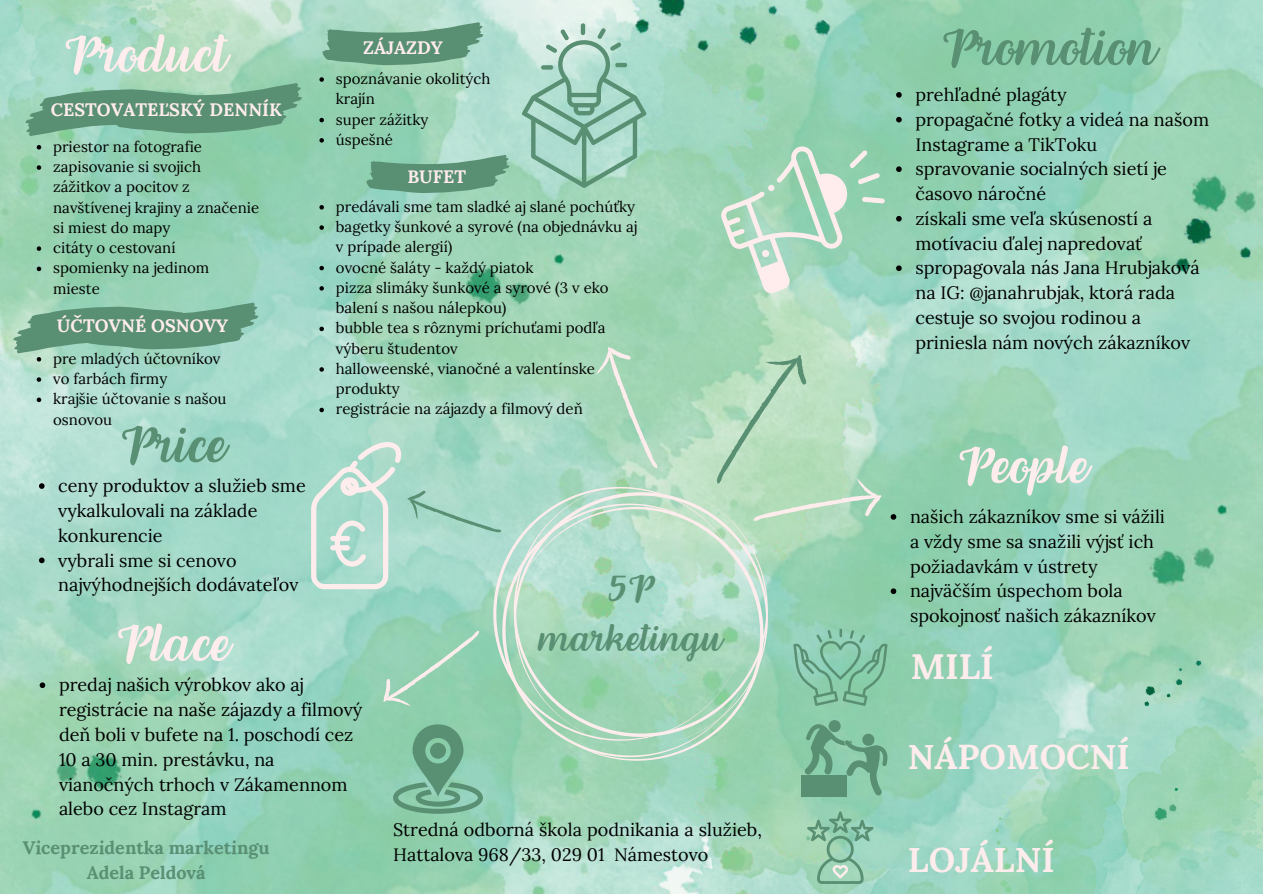
<style>
.page{position:relative;width:1263px;height:894px;background:#fff}
.page>*{position:absolute;margin:0;border:0;box-sizing:border-box;transform-origin:0 0}
.t1{font:50.1px "Together";color:#ffecec}
.t2{font:50.1px "Together";color:#598f73}
.t3{font:36.15px/50.4px "Together";color:#598f73;text-align:center}
.t4{font:700 35.4px "Lora";color:#ffecec}
.t5{font:700 34.5px "Lora";color:#ffecec}
.t6{font:18px/24.8px "Lora";color:#000}
.t7{font:700 18px "Lora";color:#ffecec}
.t8{font:700 18px/24.8px "Lora";color:#598f73;text-align:center}
.t9{font:15px/20.2px "Lora";color:#000}
</style>
<div class="page">
<img style="left:1082px;top:48px;width:181px;height:612px">
<img style="left:1082px;top:660px;width:181px;height:233px">
<img style="left:0;top:0;width:1082px;height:893px">
<img style="left:0;top:70px;width:888px;height:823px">
<svg style="left:493px;top:486px;width:21px;height:254px;background:#a7d6be"></svg>
<svg style="left:510px;top:506px;width:253px;height:254px;background:#a5d6ba"></svg>
<svg style="left:514px;top:736px;width:254px;height:10px;background:#a3d5b7"></svg>
<svg style="left:514px;top:482px;width:254px;height:254px;background:#afdbc4"></svg>
<svg style="left:588px;top:340px;width:73px;height:136px;background:#aad8bb"></svg>
<svg style="left:522px;top:23px;width:124px;height:165px;background:#a2cfbe"></svg>
<svg style="left:270px;top:430px;width:233px;height:190px;background:#a9d9ca"></svg>
<svg style="left:720px;top:145px;width:165px;height:149px;background:#aad7be"></svg>
<svg style="left:25px;top:83px;width:277px;height:53px;background:#6fa68a"></svg>
<svg style="left:322px;top:22px;width:161px;height:43px;background:#73a68d"></svg>
<svg style="left:366px;top:155px;width:143px;height:38px;background:#6da489"></svg>
<svg style="left:393px;top:724px;width:90px;height:89px;background:#79b598"></svg>
<svg style="left:374px;top:627px;width:116px;height:89px;background:#96d1b3"></svg>
<svg style="left:698px;top:342px;width:187px;height:182px;background:#b4dcbe"></svg>
<svg style="left:793px;top:628px;width:94px;height:77px;background:#83c2a5"></svg>
<svg style="left:804px;top:717px;width:83px;height:78px;background:#7bb999"></svg>
<div style="left:801px;top:775px;width:46px;height:21px;background:#598f73"></div>
<svg style="left:807px;top:811px;width:66px;height:72px;background:#90c6aa"></svg>
<svg style="left:37px;top:145px;width:4px;height:4px"></svg>
<svg style="left:37px;top:165px;width:4px;height:5px"></svg>
<svg style="left:37px;top:246px;width:4px;height:5px"></svg>
<svg style="left:37px;top:266px;width:4px;height:5px"></svg>
<svg style="left:896px;top:92px;width:6px;height:6px"></svg>
<svg style="left:896px;top:117px;width:6px;height:5px"></svg>
<svg style="left:896px;top:166px;width:6px;height:6px"></svg>
<svg style="left:896px;top:216px;width:6px;height:5px"></svg>
<svg style="left:896px;top:265px;width:6px;height:6px"></svg>
<svg style="left:39px;top:483px;width:6px;height:5px"></svg>
<svg style="left:39px;top:557px;width:6px;height:6px"></svg>
<svg style="left:13px;top:302px;width:245px;height:59px;background:#78ad94"></svg>
<svg style="left:37px;top:377px;width:4px;height:5px"></svg>
<svg style="left:37px;top:397px;width:4px;height:5px"></svg>
<svg style="left:319px;top:77px;width:5px;height:5px"></svg>
<svg style="left:319px;top:118px;width:5px;height:4px"></svg>
<svg style="left:319px;top:138px;width:5px;height:4px"></svg>
<svg style="left:319px;top:205px;width:5px;height:4px"></svg>
<svg style="left:319px;top:225px;width:5px;height:5px"></svg>
<svg style="left:319px;top:266px;width:5px;height:4px"></svg>
<svg style="left:319px;top:286px;width:5px;height:4px"></svg>
<svg style="left:319px;top:326px;width:5px;height:5px"></svg>
<svg style="left:319px;top:367px;width:5px;height:4px"></svg>
<svg style="left:319px;top:407px;width:5px;height:5px"></svg>
<svg style="left:40px;top:682px;width:5px;height:5px"></svg>
<svg style="left:891px;top:514px;width:5px;height:5px"></svg>
<svg style="left:891px;top:588px;width:5px;height:6px"></svg>
<h1 class="t1" style="left:63px;top:22px;width:168px">Product</h1>
<p class="t7" style="left:51px;top:97px;width:233px">CESTOVATEĽSKÝ DENNÍK</p>
<p class="t9" style="left:53px;top:136px;width:207px">priestor na fotografie zapisovanie si svojich zážitkov a pocitov z navštívenej krajiny a značenie si miest do mapy<br>citáty o cestovaní<br>spomienky na jedinom mieste</p>
<p class="t7" style="left:57px;top:314px;width:173px">ÚČTOVNÉ OSNOVY</p>
<p class="t9" style="left:53px;top:348px;width:175px">pre mladých účtovníkov vo farbách firmy<br>krajšie účtovanie s našou osnovou</p>
<h1 class="t2" style="left:120px;top:412px;width:110px">Price</h1>
<p class="t6" style="left:58px;top:473px;width:249px">ceny produktov a služieb sme vykalkulovali na základe konkurencie<br>vybrali sme si cenovo najvýhodnejších dodávateľov</p>
<h1 class="t1" style="left:116px;top:610px;width:118px">Place</h1>
<p class="t7" style="left:363px;top:36px;width:81px">ZÁJAZDY</p>
<p class="t9" style="left:336px;top:68px;width:156px">spoznávanie okolitých krajín<br>super zážitky<br>úspešné</p>
<p class="t7" style="left:407px;top:165px;width:60px">BUFET</p>
<p class="t9" style="left:336px;top:196px;width:303px">predávali sme tam sladké aj slané pochúťky bagetky šunkové a syrové (na objednávku aj v prípade alergií)<br>ovocné šaláty - každý piatok<br>pizza slimáky šunkové a syrové (3 v eko balení s našou nálepkou)<br>bubble tea s rôznymi príchuťami podľa výberu študentov<br>halloweenské, vianočné a valentínske produkty<br>registrácie na zájazdy a filmový deň</p>
<h2 class="t3" style="left:540px;top:563px;width:185px">5P marketingu</h2>
<p class="t6" style="left:59px;top:672px;width:305px">predaj našich výrobkov ako aj registrácie na naše zájazdy a filmový deň boli v bufete na 1. poschodí cez<br>10 a 30 min. prestávku, na vianočných trhoch v Zákamennom alebo cez Instagram</p>
<p class="t8" style="left:23px;top:835px;width:248px">Viceprezidentka marketingu<br>Adela Peldová</p>
<p class="t6" style="left:393px;top:817px;width:370px">Stredná odborná škola podnikania a služieb,<br>Hattalova 968/33, 029 01 Námestovo</p>
<h1 class="t2" style="left:941px;top:15px;width:219px">Promotion</h1>
<p class="t6" style="left:915px;top:82px;width:295px">prehľadné plagáty<br>propagačné fotky a videá na našom<br>Instagrame a TikToku<br>spravovanie socialných sietí je časovo náročné<br>získali sme veľa skúseností a motívaciu ďalej napredovať spropagovala nás Jana Hrubjaková na IG: @janahrubjak, ktorá rada cestuje so svojou rodinou a priniesla nám nových zákazníkov</p>
<h1 class="t1" style="left:957px;top:433px;width:135px">People</h1>
<p class="t6" style="left:910px;top:504px;width:256px">našich zákazníkov sme si vážili a vždy sme sa snažili výjsť ich požiadavkám v ústrety najväčším úspechom bola spokojnosť našich zákazníkov</p>
<h3 class="t4" style="left:911px;top:643px;width:85px">MILÍ</h3>
<h3 class="t5" style="left:908px;top:733px;width:224px">NÁPOMOCNÍ</h3>
<h3 class="t5" style="left:908px;top:837px;width:148px">LOJÁLNÍ</h3>
</div>
